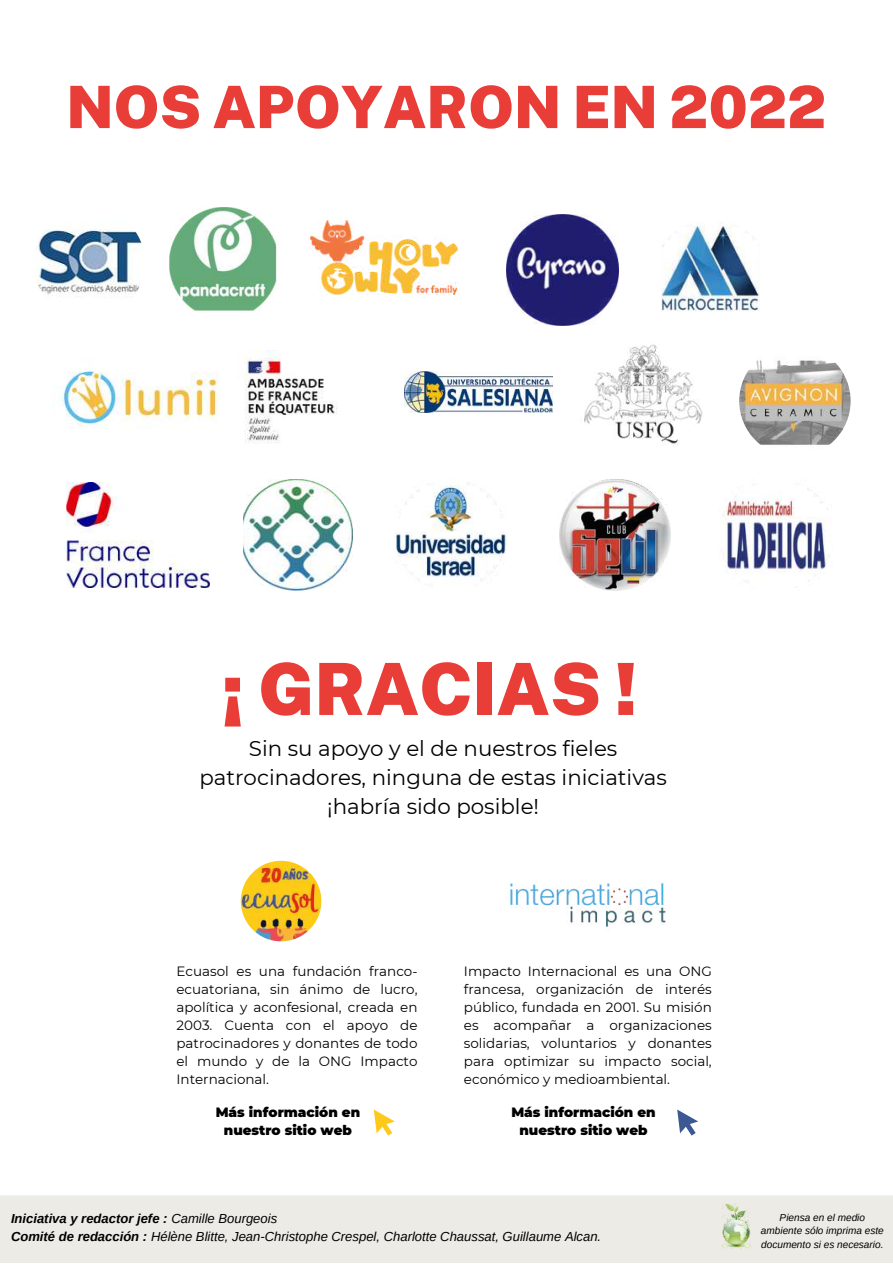
<style>
.page{position:relative;width:893px;height:1264px;background:#fff}
.page>*{position:absolute;margin:0;border:0;box-sizing:border-box;transform-origin:0 0}
.t1{font:900 72px "Public Sans";color:#e93d38}
.t2{font:900 58.5px "Public Sans";color:#e93d38}
.t3{font:21.3px/29.2px "Montserrat";color:#000;text-align:center}
.t4{font:13.5px/18px "Montserrat";color:#000;text-align:justify}
.t5{font:900 13.5px/18px "Montserrat";color:#000;text-align:center}
.t6{font:italic 13.05px/17.4px "Arimo";color:#000}
.t7{font:italic 10.05px/13.4px "Arimo";color:#000;text-align:center}
.s1{font-weight:700}
</style>
<div class="page">
<img style="left:241px;top:860px;width:80px;height:81px;border-radius:50%">
<img style="left:510px;top:883px;width:156px;height:44px">
<svg style="left:374px;top:1109px;width:21px;height:26px"></svg>
<svg style="left:677px;top:1109px;width:21px;height:26px"></svg>
<img style="left:169px;top:207px;width:108px;height:104px">
<img style="left:310px;top:220px;width:147px;height:74px">
<img style="left:661px;top:222px;width:98px;height:89px">
<img style="left:59px;top:371px;width:160px;height:57px">
<img style="left:506px;top:214px;width:112px;height:112px">
<img style="left:721px;top:483px;width:111px;height:105px">
<img style="left:559px;top:479px;width:112px;height:111px">
<img style="left:244px;top:479px;width:108px;height:111px">
<img style="left:395px;top:483px;width:111px;height:104px">
<img style="left:584px;top:344px;width:119px;height:102px">
<div style="left:0;top:1195px;width:892px;height:67px;background:#edebe6"></div>
<img style="left:722px;top:1203px;width:29px;height:46px">
<img style="left:34px;top:207px;width:111px;height:111px;border-radius:50%">
<img style="left:739px;top:345px;width:111px;height:111px;border-radius:50%">
<img style="left:404px;top:371px;width:148px;height:41px">
<img style="left:67px;top:483px;width:142px;height:104px">
<img style="left:244px;top:352px;width:94px;height:92px">
<h2 class="t2" style="left:66px;top:72px;width:761px">NOS APOYARON EN 2022</h2>
<h1 class="t1" style="left:222px;top:646px;width:417px">¡ GRACIAS !</h1>
<h3 class="t3" style="left:199px;top:733px;width:469px">Sin su apoyo y el de nuestros fieles patrocinadores, ninguna de estas iniciativas ¡habría sido posible!</h3>
<p class="t4" style="left:176px;top:961px;width:242px">Ecuasol es una fundación franco&shy;ecuatoriana, sin ánimo de lucro, apolítica y aconfesional, creada en 2003. Cuenta con el apoyo de patrocinadores y donantes de todo el mundo y de la ONG Impacto Internacional.</p>
<p class="t4" style="left:464px;top:961px;width:249px">Impacto Internacional es una ONG francesa, organización de interés público, fundada en 2001. Su misión es acompañar a organizaciones solidarias, voluntarios y donantes para optimizar su impacto social, económico y medioambiental.</p>
<p class="t5" style="left:216px;top:1103px;width:146px">Más información en nuestro sitio web</p>
<p class="t5" style="left:511px;top:1103px;width:146px">Más información en nuestro sitio web</p>
<p class="t6" style="left:11px;top:1210px;width:591px"><span class="s1">Iniciativa y redactor jefe :</span> Camille Bourgeois<br><span class="s1">Comité de redacción :</span> Hélène Blitte, Jean-Christophe Crespel, Charlotte Chaussat, Guillaume Alcan.</p>
<p class="t7" style="left:760px;top:1210px;width:124px">Piensa en el medio ambiente sólo imprima este documento si es necesario.</p>
</div>
